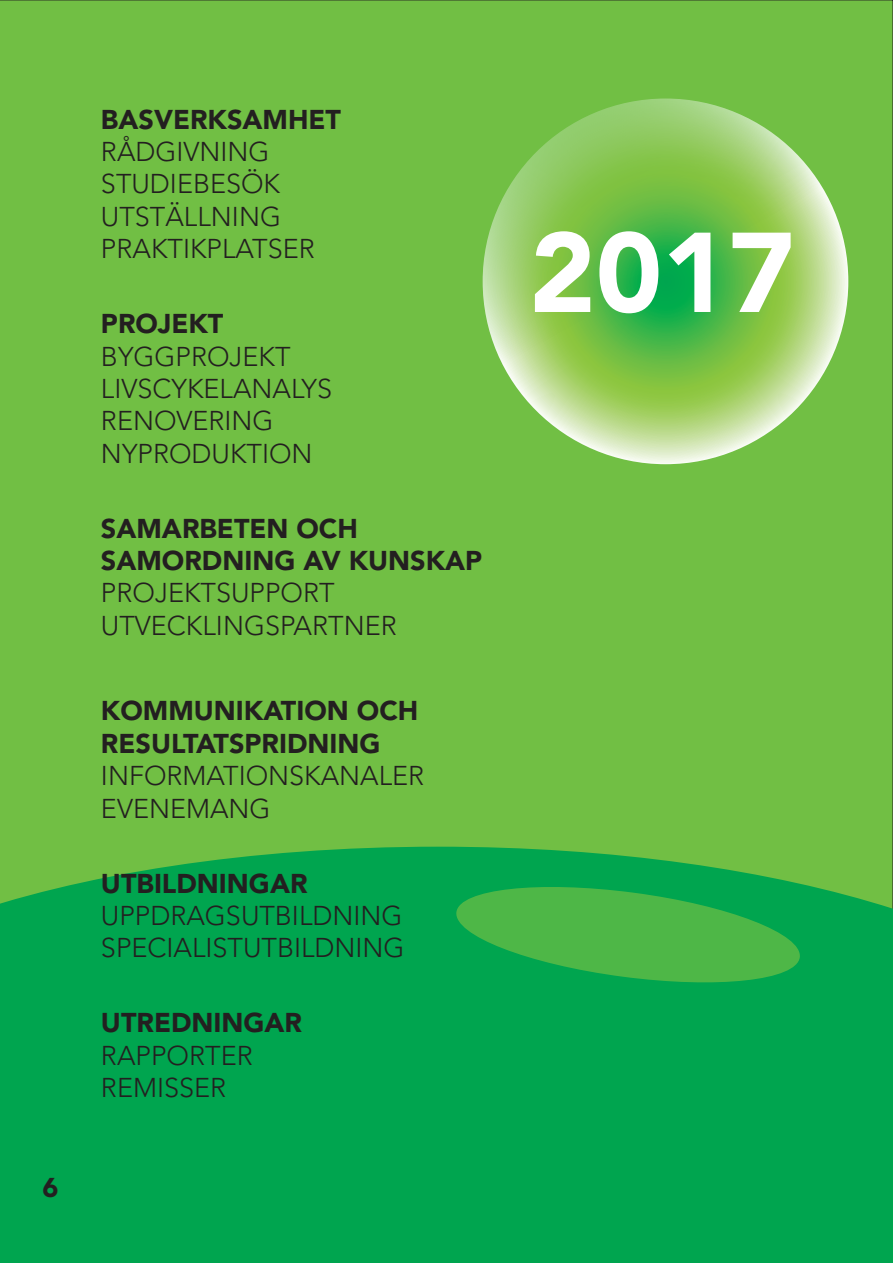
<style>
.page{position:relative;width:893px;height:1263px;background:#fff}
.page>*{position:absolute;margin:0;border:0;box-sizing:border-box;transform-origin:0 0}
.Rubrik_1_Avenir_95_B{font:900 112.05px "Avenir";color:#fff}
.Rubrik_2_Avenir_35_L{font:300 27px "Avenir";color:#231f20}
.Rubrik_1_Avenir_95_B-2{font:900 27px "Avenir";color:#231f20}
</style>
<div class="page">
<div style="left:0;top:0;width:893px;height:847px;background:#71bf44"></div>
<div style="left:0;top:847px;width:893px;height:416px;background:#00a54f"></div>
<svg style="left:453px;top:880px;width:350px;height:109px;background:#2faf4a"></svg>
<svg style="left:483px;top:99px;width:365px;height:365px;background:#8ecc6a"></svg>
<p class="Rubrik_1_Avenir_95_B-2" style="left:43px;top:1171px;width:17px">6</p>
<p class="Rubrik_1_Avenir_95_B-2" style="left:101px;top:103px;width:242px">BASVERKSAMHET</p>
<p class="Rubrik_2_Avenir_35_L" style="left:101px;top:136px;width:170px">RÅDGIVNING</p>
<p class="Rubrik_2_Avenir_35_L" style="left:101px;top:168px;width:181px">STUDIEBESÖK</p>
<p class="Rubrik_2_Avenir_35_L" style="left:101px;top:201px;width:182px">UTSTÄLLNING</p>
<p class="Rubrik_2_Avenir_35_L" style="left:101px;top:233px;width:215px">PRAKTIKPLATSER</p>
<p class="Rubrik_1_Avenir_95_B-2" style="left:101px;top:307px;width:124px">PROJEKT</p>
<p class="Rubrik_2_Avenir_35_L" style="left:101px;top:340px;width:191px">BYGGPROJEKT</p>
<p class="Rubrik_2_Avenir_35_L" style="left:101px;top:373px;width:233px">LIVSCYKELANALYS</p>
<p class="Rubrik_2_Avenir_35_L" style="left:101px;top:405px;width:174px">RENOVERING</p>
<p class="Rubrik_2_Avenir_35_L" style="left:101px;top:438px;width:213px">NYPRODUKTION</p>
<p class="Rubrik_1_Avenir_95_B-2" style="left:101px;top:512px;width:258px">SAMARBETEN OCH</p>
<p class="Rubrik_1_Avenir_95_B-2" style="left:101px;top:544px;width:383px">SAMORDNING AV KUNSKAP</p>
<p class="Rubrik_2_Avenir_35_L" style="left:101px;top:577px;width:235px">PROJEKTSUPPORT</p>
<p class="Rubrik_2_Avenir_35_L" style="left:101px;top:610px;width:297px">UTVECKLINGSPARTNER</p>
<p class="Rubrik_1_Avenir_95_B-2" style="left:101px;top:695px;width:319px">KOMMUNIKATION OCH</p>
<p class="Rubrik_1_Avenir_95_B-2" style="left:101px;top:727px;width:281px">RESULTATSPRIDNING</p>
<p class="Rubrik_2_Avenir_35_L" style="left:101px;top:760px;width:325px">INFORMATIONSKANALER</p>
<p class="Rubrik_2_Avenir_35_L" style="left:101px;top:792px;width:171px">EVENEMANG</p>
<p class="Rubrik_1_Avenir_95_B-2" style="left:101px;top:867px;width:208px">UTBILDNINGAR</p>
<p class="Rubrik_2_Avenir_35_L" style="left:101px;top:900px;width:303px">UPPDRAGSUTBILDNING</p>
<p class="Rubrik_2_Avenir_35_L" style="left:101px;top:932px;width:305px">SPECIALISTUTBILDNING</p>
<p class="Rubrik_1_Avenir_95_B-2" style="left:101px;top:1006px;width:203px">UTREDNINGAR</p>
<p class="Rubrik_2_Avenir_35_L" style="left:101px;top:1039px;width:153px">RAPPORTER</p>
<p class="Rubrik_2_Avenir_35_L" style="left:101px;top:1072px;width:127px">REMISSER</p>
<p class="Rubrik_1_Avenir_95_B" style="left:529px;top:205px;width:267px">2017</p>
</div>
